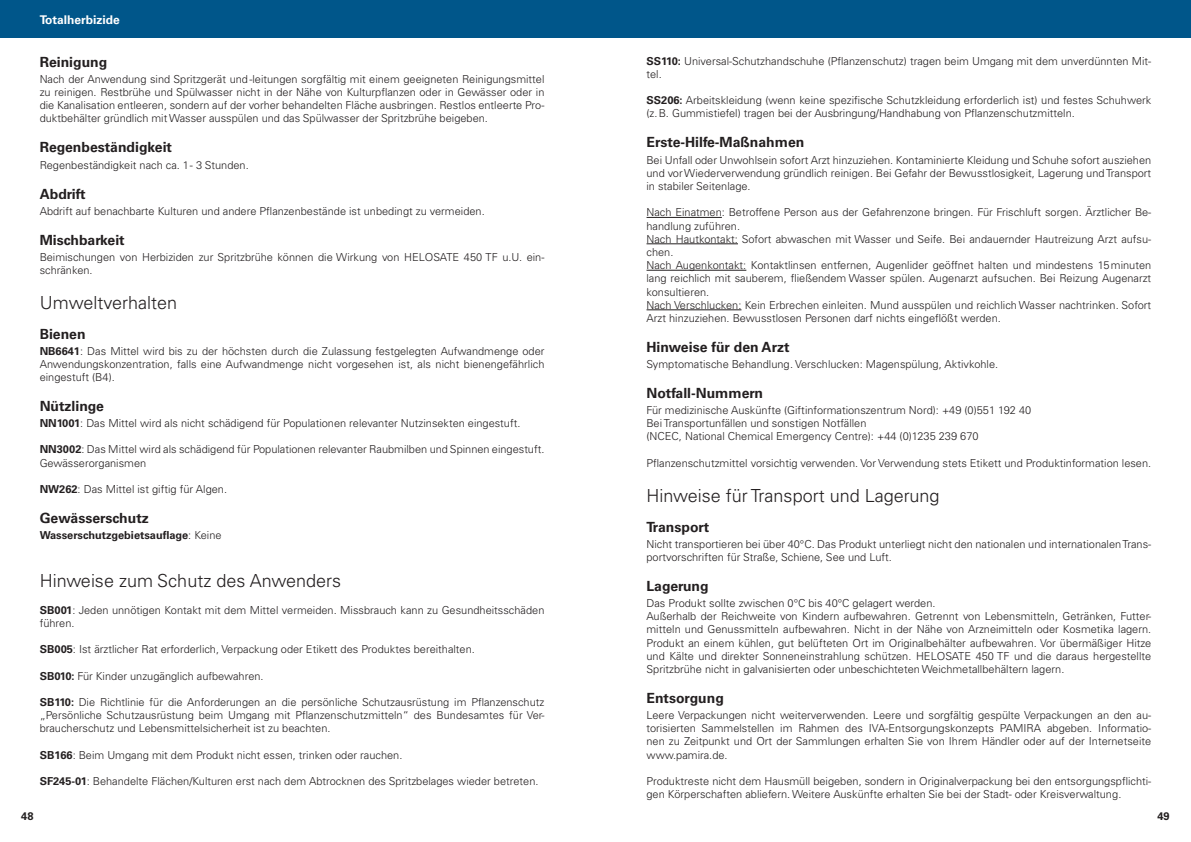
<style>
.page{position:relative;width:1191px;height:842px;background:#fff}
.page>*{position:absolute;margin:0;border:0;box-sizing:border-box;transform-origin:0 0}
.THIN_headline{font:300 18px "Univers LT Pro 45";color:#231f20}
.zwischenüberschrift{font:700 14px "Univers LT Pro 65";color:#231f20}
.t1{font:700 12px "Univers LT Pro 65";color:#fff}
.blocksatz{font:300 11px/13.2px "Univers LT Pro 45";color:#231f20}
.blocksatz-2{font:700 11px "Univers LT Pro 65";color:#231f20}
.s1{font-family:"Univers LT Pro 65";font-weight:700}
.s2{font-family:"Univers LT Pro 45";font-weight:300}
</style>
<div class="page">
<div style="left:0;top:0;width:1191px;height:38px;background:#00568a"></div>
<hr style="left:646px;top:217px;width:76px;height:1px;background:#231f20">
<hr style="left:646px;top:244px;width:92px;height:1px;background:#231f20">
<hr style="left:646px;top:270px;width:100px;height:1px;background:#231f20">
<hr style="left:646px;top:310px;width:95px;height:1px;background:#231f20">
<p class="t1" style="left:40px;top:11px;width:82px">Totalherbizide</p>
<p class="zwischenüberschrift" style="left:40px;top:52px;width:69px">Reinigung</p>
<p class="blocksatz" style="left:40px;top:72px;width:506px;text-align:justify">Nach der Anwendung sind Spritzgerät und -leitungen sorgfältig mit einem geeigneten Reinigungsmittel zu reinigen. Restbrühe und Spülwasser nicht in der Nähe von Kulturpflanzen oder in Gewässer oder in die Kanalisation entleeren, sondern auf der vorher behandelten Fläche ausbringen. Restlos entleerte Pro&shy;duktbehälter gründlich mit Wasser ausspülen und das Spülwasser der Spritzbrühe beigeben.</p>
<p class="zwischenüberschrift" style="left:40px;top:138px;width:134px">Regenbeständigkeit</p>
<p class="blocksatz" style="left:40px;top:158px;width:211px">Regenbeständigkeit nach ca. 1 - 3 Stunden.</p>
<p class="zwischenüberschrift" style="left:40px;top:184px;width:47px">Abdrift</p>
<p class="blocksatz" style="left:40px;top:204px;width:446px">Abdrift auf benachbarte Kulturen und andere Pflanzenbestände ist unbedingt zu vermeiden.</p>
<p class="zwischenüberschrift" style="left:40px;top:230px;width:87px">Mischbarkeit</p>
<p class="blocksatz" style="left:40px;top:250px;width:506px">Beimischungen von Herbiziden zur Spritzbrühe können die Wirkung von HELOSATE 450 TF u.U. ein&shy;schränken.</p>
<p class="THIN_headline" style="left:40px;top:290px;width:139px">Umweltverhalten</p>
<p class="zwischenüberschrift" style="left:40px;top:324px;width:47px">Bienen</p>
<p class="blocksatz" style="left:40px;top:344px;width:506px;text-align:justify"><span class="s1">NB6641</span>: Das Mittel wird bis zu der höchsten durch die Zulassung festgelegten Aufwandmenge oder Anwendungskonzentration, falls eine Aufwandmenge nicht vorgesehen ist, als nicht bienengefährlich eingestuft (B4).</p>
<p class="zwischenüberschrift" style="left:40px;top:396px;width:66px">Nützlinge</p>
<p class="blocksatz" style="left:40px;top:416px;width:482px"><span class="s1">NN1001</span>: Das Mittel wird als nicht schädigend für Populationen relevanter Nutzinsekten eingestuft.</p>
<p class="blocksatz" style="left:40px;top:443px;width:506px"><span class="s1">NN3002</span>: Das Mittel wird als schädigend für Populationen relevanter Raubmilben und Spinnen eingestuft.</p>
<p class="blocksatz" style="left:40px;top:456px;width:108px">Gewässerorganismen</p>
<p class="blocksatz" style="left:40px;top:482px;width:189px"><span class="s1">NW262</span>: Das Mittel ist giftig für Algen.</p>
<p class="zwischenüberschrift" style="left:40px;top:508px;width:111px">Gewässerschutz</p>
<p class="blocksatz-2" style="left:40px;top:527px;width:183px">Wasserschutzgebietsauflage<span class="s2">: Keine</span></p>
<p class="THIN_headline" style="left:40px;top:569px;width:303px">Hinweise zum Schutz des Anwenders</p>
<p class="blocksatz" style="left:40px;top:603px;width:506px"><span class="s1">SB001</span>: Jeden unnötigen Kontakt mit dem Mittel vermeiden. Missbrauch kann zu Gesundheitsschäden führen.</p>
<p class="blocksatz" style="left:40px;top:642px;width:437px"><span class="s1">SB005</span>: Ist ärztlicher Rat erforderlich, Verpackung oder Etikett des Produktes bereithalten.</p>
<p class="blocksatz" style="left:40px;top:669px;width:225px"><span class="s1">SB010:</span> Für Kinder unzugänglich aufbewahren.</p>
<p class="blocksatz" style="left:40px;top:695px;width:506px;text-align:justify"><span class="s1">SB110:</span> Die Richtlinie für die Anforderungen an die persönliche Schutzausrüstung im Pflanzenschutz „Persönliche Schutzausrüstung beim Umgang mit Pflanzenschutzmitteln“ des Bundesamtes für Ver&shy;braucherschutz und Lebensmittelsicherheit ist zu beachten.</p>
<p class="blocksatz" style="left:40px;top:748px;width:364px"><span class="s1">SB166</span>: Beim Umgang mit dem Produkt nicht essen, trinken oder rauchen.</p>
<p class="blocksatz" style="left:40px;top:774px;width:500px"><span class="s1">SF245-01</span>: Behandelte Flächen/Kulturen erst nach dem Abtrocknen des Spritzbelages wieder betreten.</p>
<p class="blocksatz" style="left:646px;top:54px;width:506px"><span class="s1">SS110:</span> Universal-Schutzhandschuhe (Pflanzenschutz) tragen beim Umgang mit dem unverdünnten Mit&shy;tel.</p>
<p class="blocksatz" style="left:646px;top:93px;width:506px"><span class="s1">SS206:</span> Arbeitskleidung (wenn keine spezifische Schutzkleidung erforderlich ist) und festes Schuhwerk (z.B. Gummistiefel) tragen bei der Ausbringung/Handhabung von Pflanzenschutzmitteln.</p>
<p class="zwischenüberschrift" style="left:646px;top:133px;width:159px">Erste-Hilfe-Maßnahmen</p>
<p class="blocksatz" style="left:646px;top:153px;width:506px;text-align:justify">Bei Unfall oder Unwohlsein sofort Arzt hinzuziehen. Kontaminierte Kleidung und Schuhe sofort ausziehen und vor Wiederverwendung gründlich reinigen. Bei Gefahr der Bewusstlosigkeit, Lagerung und Transport in stabiler Seitenlage.</p>
<p class="blocksatz" style="left:646px;top:206px;width:506px">Nach Einatmen: Betroffene Person aus der Gefahrenzone bringen. Für Frischluft sorgen. Ärztlicher Be&shy;handlung zuführen.</p>
<p class="blocksatz" style="left:646px;top:232px;width:506px">Nach Hautkontakt: Sofort abwaschen mit Wasser und Seife. Bei andauernder Hautreizung Arzt aufsu&shy;chen.</p>
<p class="blocksatz" style="left:646px;top:258px;width:506px;text-align:justify">Nach Augenkontakt: Kontaktlinsen entfernen, Augenlider geöffnet halten und mindestens 15minuten lang reichlich mit sauberem, fließendem Wasser spülen. Augenarzt aufsuchen. Bei Reizung Augenarzt konsultieren.</p>
<p class="blocksatz" style="left:646px;top:298px;width:506px">Nach Verschlucken: Kein Erbrechen einleiten. Mund ausspülen und reichlich Wasser nachtrinken. Sofort<br>Arzt hinzuziehen. Bewusstlosen Personen darf nichts eingeflößt werden.</p>
<p class="zwischenüberschrift" style="left:646px;top:337px;width:145px">Hinweise für den Arzt</p>
<p class="blocksatz" style="left:646px;top:357px;width:353px">Symptomatische Behandlung. Verschlucken: Magenspülung, Aktivkohle.</p>
<p class="zwischenüberschrift" style="left:646px;top:383px;width:118px">Notfall-Nummern</p>
<p class="blocksatz" style="left:646px;top:403px;width:386px">Für medizinische Auskünfte (Giftinformationszentrum Nord): +49 (0)551 192 40</p>
<p class="blocksatz" style="left:646px;top:416px;width:333px">Bei Transportunfällen und sonstigen Notfällen<br>(NCEC, National Chemical Emergency Centre): +44 (0)1235 239 670</p>
<p class="blocksatz" style="left:646px;top:456px;width:506px">Pflanzenschutzmittel vorsichtig verwenden. Vor Verwendung stets Etikett und Produktinformation lesen.</p>
<p class="THIN_headline" style="left:646px;top:483px;width:294px">Hinweise für Transport und Lagerung</p>
<p class="zwischenüberschrift" style="left:646px;top:517px;width:64px">Transport</p>
<p class="blocksatz" style="left:646px;top:537px;width:506px">Nicht transportieren bei über 40°C. Das Produkt unterliegt nicht den nationalen und internationalen Trans&shy;portvorschriften für Straße, Schiene, See und Luft.</p>
<p class="zwischenüberschrift" style="left:646px;top:576px;width:64px">Lagerung</p>
<p class="blocksatz" style="left:646px;top:596px;width:290px">Das Produkt sollte zwischen 0°C bis 40°C gelagert werden.</p>
<p class="blocksatz" style="left:646px;top:609px;width:506px;text-align:justify">Außerhalb der Reichweite von Kindern aufbewahren. Getrennt von Lebensmitteln, Getränken, Futter&shy;mitteln und Genussmitteln aufbewahren. Nicht in der Nähe von Arzneimitteln oder Kosmetika lagern.<br>Produkt an einem kühlen, gut belüfteten Ort im Originalbehälter aufbewahren. Vor übermäßiger Hitze und Kälte und direkter Sonneneinstrahlung schützen. HELOSATE 450 TF und die daraus hergestellte Spritzbrühe nicht in galvanisierten oder unbeschichteten Weichmetallbehältern lagern.</p>
<p class="zwischenüberschrift" style="left:646px;top:688px;width:79px">Entsorgung</p>
<p class="blocksatz" style="left:646px;top:708px;width:506px;text-align:justify">Leere Verpackungen nicht weiterverwenden. Leere und sorgfältig gespülte Verpackungen an den au&shy;torisierten Sammelstellen im Rahmen des IVA-Entsorgungskonzepts PAMIRA abgeben. Informatio&shy;nen zu Zeitpunkt und Ort der Sammlungen erhalten Sie von Ihrem Händler oder auf der Internetseite www.pamira.de.</p>
<p class="blocksatz" style="left:646px;top:774px;width:506px">Produktreste nicht dem Hausmüll beigeben, sondern in Originalverpackung bei den entsorgungspflichti&shy;gen Körperschaften abliefern. Weitere Auskünfte erhalten Sie bei der Stadt- oder Kreisverwaltung.</p>
<p class="blocksatz-2" style="left:21px;top:808px;width:14px">48</p>
<p class="blocksatz-2" style="left:1157px;top:808px;width:14px">49</p>
</div>
